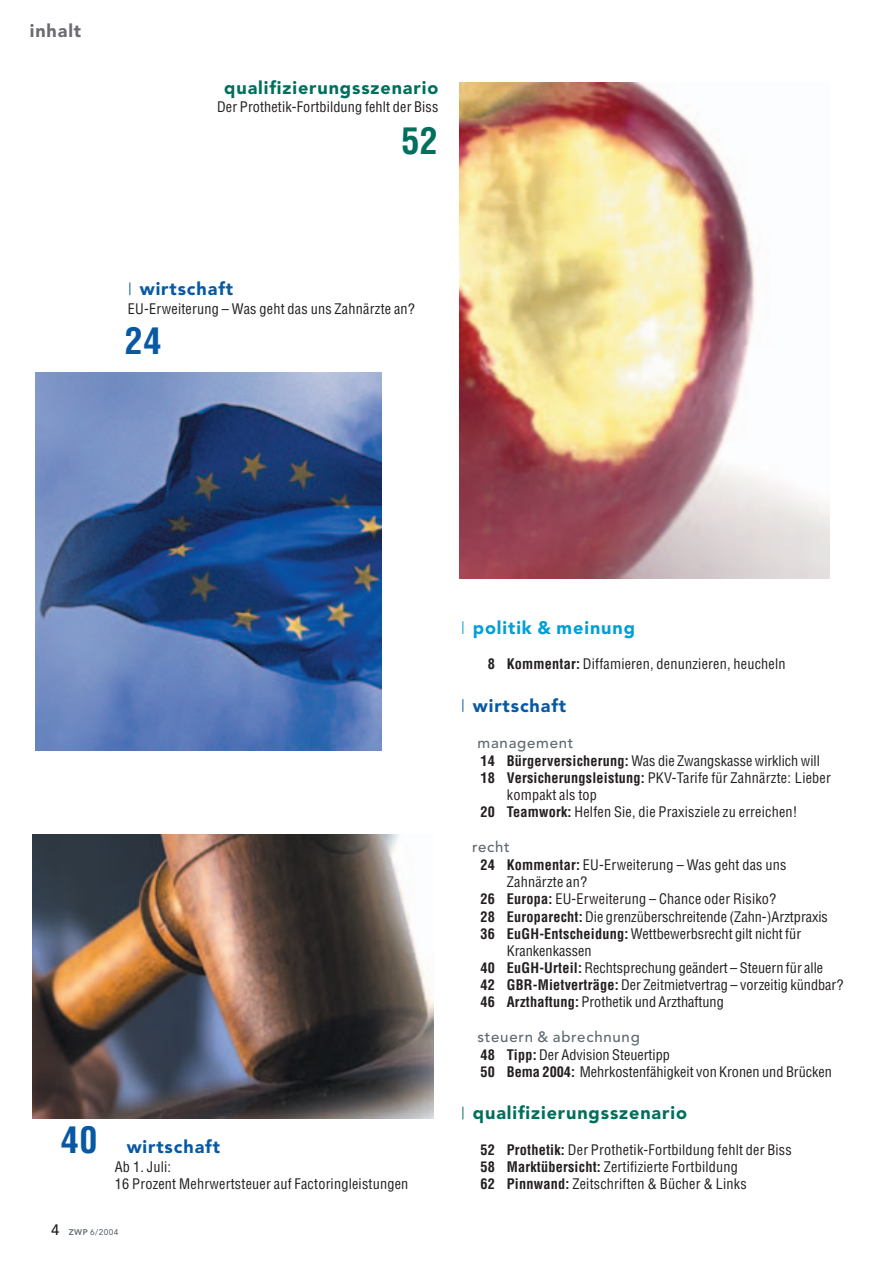
<style>
.page{position:relative;width:893px;height:1263px;background:#fff}
.page>*{position:absolute;margin:0;border:0;box-sizing:border-box;transform-origin:0 0}
.t1{font:700 condensed 36px "Helvetica";color:#0859a3}
.t2{font:700 condensed 36px "Helvetica";color:#006f5d}
.t3{font:900 18px "Avenir";letter-spacing:.05em;color:#006f5d}
.t4{font:900 18px "Avenir";letter-spacing:.05em;color:#0859a3}
.t5{font:900 18px "Avenir";letter-spacing:.05em;color:#00a0d7}
.t6{font:900 18px "Avenir";letter-spacing:.05em;color:#6c6d70}
.t7{font:500 15px "Avenir";letter-spacing:.05em;color:#5f696f}
.t8{font:condensed 14.25px/17.1px "Helvetica";letter-spacing:.015em;color:#231f20}
.t9{font:500 8.25px "Avenir";color:#5f696f}
.s1{font-size:15px;color:#231f20}
.s2{font-weight:800}
.s3{font-weight:700}
</style>
<div class="page">
<img style="left:36px;top:373px;width:345px;height:378px">
<img style="left:32px;top:834px;width:402px;height:284px">
<svg style="left:462px;top:1107px;width:1px;height:12px"></svg>
<svg style="left:462px;top:699px;width:1px;height:13px"></svg>
<svg style="left:462px;top:621px;width:1px;height:13px"></svg>
<img style="left:460px;top:82px;width:369px;height:496px">
<svg style="left:129px;top:282px;width:1px;height:13px"></svg>
<p class="t6" style="left:30px;top:24px;width:53px">inhalt</p>
<p class="t3" style="left:224px;top:80px;width:216px">qualifizierungsszenario</p>
<p class="t8" style="left:217px;top:100px;width:223px">Der Prothetik-Fortbildung fehlt der Biss</p>
<h1 class="t2" style="left:401px;top:127px;width:38px">52</h1>
<p class="t4" style="left:140px;top:282px;width:95px">wirtschaft</p>
<p class="t8" style="left:128px;top:301px;width:289px">EU-Erweiterung – Was geht das uns Zahnärzte an?</p>
<h1 class="t1" style="left:125px;top:327px;width:38px">24</h1>
<h1 class="t1" style="left:61px;top:1126px;width:38px">40</h1>
<p class="t4" style="left:127px;top:1140px;width:95px">wirtschaft</p>
<p class="t8" style="left:115px;top:1159px;width:295px">Ab 1. Juli:<br>16 Prozent Mehrwertsteuer auf Factoringleistungen</p>
<p class="t9" style="left:51px;top:1228px;width:69px"><span class="s1">4</span> <span class="s2">ZWP</span> 6/2004</p>
<p class="t5" style="left:473px;top:620px;width:164px">politik &amp; meinung</p>
<p class="t8" style="left:488px;top:657px;width:299px"><span class="s3">8 Kommentar:</span> Diffamieren, denunzieren, heucheln</p>
<p class="t4" style="left:473px;top:698px;width:95px">wirtschaft</p>
<p class="t7" style="left:477px;top:737px;width:97px">management</p>
<p class="t8" style="left:481px;top:753px;width:341px"><span class="s3">14 Bürgerversicherung:</span> Was die Zwangskasse wirklich will</p>
<p class="t8" style="left:481px;top:770px;width:352px"><span class="s3">18 Versicherungsleistung:</span> PKV-Tarife für Zahnärzte: Lieber</p>
<p class="t8" style="left:507px;top:788px;width:92px">kompakt als top</p>
<p class="t8" style="left:481px;top:805px;width:319px"><span class="s3">20 Teamwork:</span> Helfen Sie, die Praxisziele zu erreichen!</p>
<p class="t7" style="left:472px;top:841px;width:39px">recht</p>
<p class="t8" style="left:481px;top:858px;width:307px"><span class="s3">24 Kommentar:</span> EU-Erweiterung – Was geht das uns</p>
<p class="t8" style="left:507px;top:875px;width:82px">Zahnärzte an?</p>
<p class="t8" style="left:481px;top:892px;width:297px"><span class="s3">26 Europa:</span> EU-Erweiterung – Chance oder Risiko?</p>
<p class="t8" style="left:481px;top:909px;width:349px"><span class="s3">28 Europarecht:</span> Die grenzüberschreitende (Zahn-)Arztpraxis</p>
<p class="t8" style="left:481px;top:926px;width:322px"><span class="s3">36 EuGH-Entscheidung:</span> Wettbewerbsrecht gilt nicht für</p>
<p class="t8" style="left:507px;top:943px;width:86px">Krankenkassen</p>
<p class="t8" style="left:481px;top:960px;width:344px"><span class="s3">40 EuGH-Urteil:</span> Rechtsprechung geändert – Steuern für alle</p>
<p class="t8" style="left:481px;top:977px;width:364px"><span class="s3">42 GBR-Mietverträge:</span> Der Zeitmietvertrag – vorzeitig kündbar?</p>
<p class="t8" style="left:481px;top:994px;width:245px"><span class="s3">46 Arzthaftung:</span> Prothetik und Arzthaftung</p>
<p class="t7" style="left:477px;top:1030px;width:164px">steuern &amp; abrechnung</p>
<p class="t8" style="left:481px;top:1047px;width:353px"><span class="s3">48 Tipp:</span> Der Advision Steuertipp<br><span class="s3">50 Bema 2004:</span> Mehrkostenfähigkeit von Kronen und Brücken</p>
<p class="t3" style="left:473px;top:1106px;width:216px">qualifizierungsszenario</p>
<p class="t8" style="left:481px;top:1142px;width:313px"><span class="s3">52 Prothetik:</span> Der Prothetik-Fortbildung fehlt der Biss<br><span class="s3">58 Marktübersicht:</span> Zertifizierte Fortbildung<br><span class="s3">62 Pinnwand:</span> Zeitschriften &amp; Bücher &amp; Links</p>
</div>
